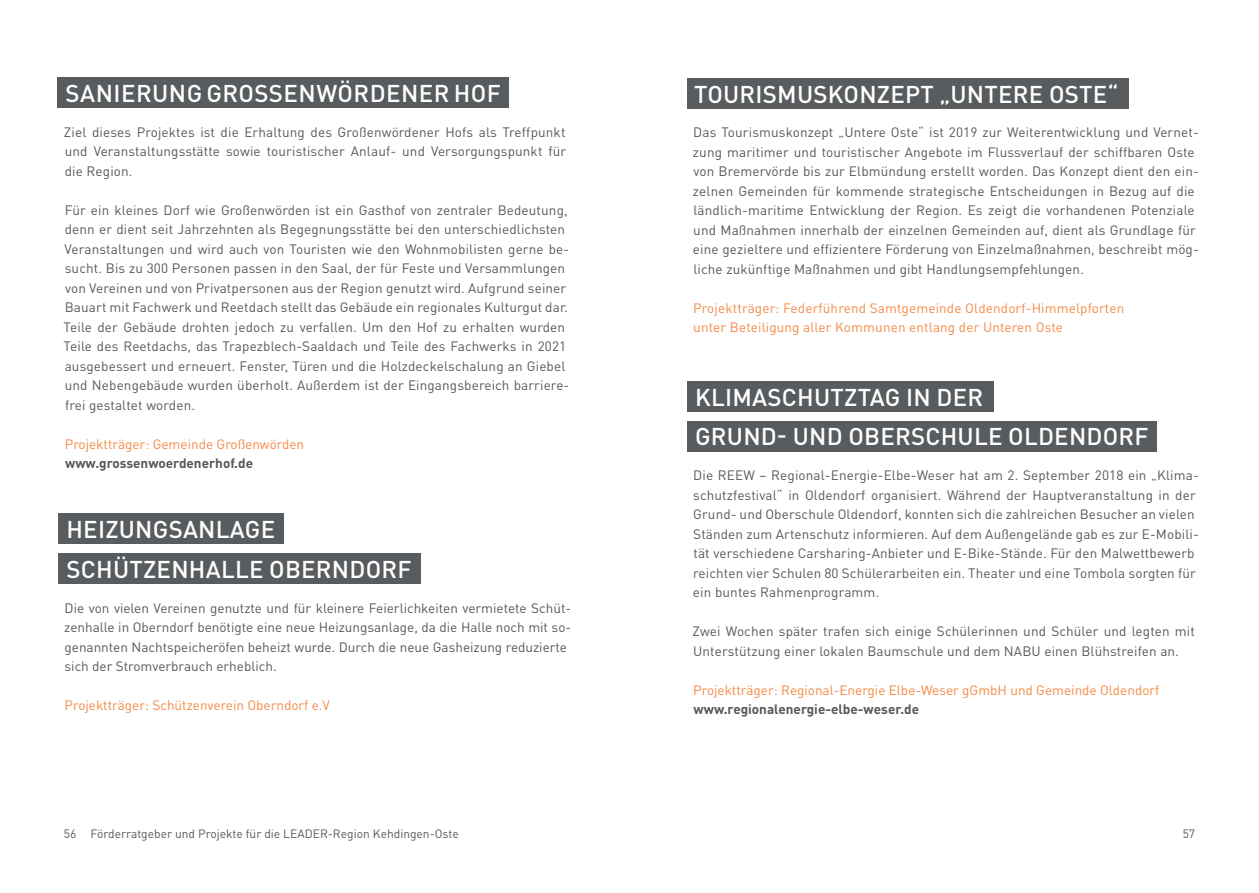
<style>
.page{position:relative;width:1259px;height:893px;background:#fff}
.page>*{position:absolute;margin:0;border:0;box-sizing:border-box;transform-origin:0 0}
.t1{font:500 24px "DIN Pro";letter-spacing:.01em;color:#fff}
.t2{font:13.5px/19.5px "DIN Pro";letter-spacing:.01em;color:#57585a}
.t3{font:13.5px/19.5px "DIN Pro";color:#f68945}
.t4{font:700 13.5px "DIN Pro";color:#57585a}
.t5{font:12px "DIN Pro";color:#57585a}
</style>
<div class="page">
<div style="left:57px;top:78px;width:452px;height:30px;background:#595c5e"></div>
<div style="left:687px;top:78px;width:441px;height:30px;background:#595c5e"></div>
<div style="left:687px;top:421px;width:470px;height:31px;background:#595c5e"></div>
<div style="left:687px;top:381px;width:306px;height:31px;background:#595c5e"></div>
<div style="left:58px;top:553px;width:362px;height:31px;background:#595c5e"></div>
<div style="left:58px;top:514px;width:226px;height:30px;background:#595c5e"></div>
<h1 class="t1" style="left:66px;top:74px;width:437px">SANIERUNG GROSSENWÖRDENER HOF</h1>
<p class="t2" style="left:64px;top:122px;width:504px;text-align:justify">Ziel dieses Projektes ist die Erhaltung des Großenwördener Hofs als Treffpunkt und Veranstaltungsstätte sowie touristischer Anlauf- und Versorgungspunkt für die Region.</p>
<p class="t2" style="left:64px;top:200px;width:507px">Für ein kleines Dorf wie Großenwörden ist ein Gasthof von zentraler Bedeutung, denn er dient seit Jahrzehnten als Begegnungsstätte bei den unterschiedlichsten Veranstaltungen und wird auch von Touristen wie den Wohnmobilisten gerne be&shy;sucht. Bis zu 300 Personen passen in den Saal, der für Feste und Versammlungen von Vereinen und von Privatpersonen aus der Region genutzt wird. Aufgrund seiner Bauart mit Fachwerk und Reetdach stellt das Gebäude ein regionales Kulturgut dar.<br>Teile der Gebäude drohten jedoch zu verfallen. Um den Hof zu erhalten wurden Teile des Reetdachs, das Trapezblech-Saaldach und Teile des Fachwerks in 2021 ausgebessert und erneuert. Fenster, Türen und die Holzdeckelschalung an Giebel und Nebengebäude wurden überholt. Außerdem ist der Eingangsbereich barriere&shy;frei gestaltet worden.</p>
<p class="t3" style="left:65px;top:434px;width:241px">Projektträger: Gemeinde Großenwörden</p>
<p class="t4" style="left:65px;top:452px;width:189px">www.grossenwoerdenerhof.de</p>
<h1 class="t1" style="left:66px;top:510px;width:210px">HEIZUNGSANLAGE</h1>
<h1 class="t1" style="left:66px;top:549px;width:346px">SCHÜTZENHALLE OBERNDORF</h1>
<p class="t2" style="left:64px;top:597px;width:508px">Die von vielen Vereinen genutzte und für kleinere Feierlichkeiten vermietete Schüt&shy;zenhalle in Oberndorf benötigte eine neue Heizungsanlage, da die Halle noch mit so&shy;genannten Nachtspeicheröfen beheizt wurde. Durch die neue Gasheizung reduzierte sich der Stromverbrauch erheblich.</p>
<p class="t3" style="left:65px;top:695px;width:267px">Projektträger: Schützenverein Oberndorf e.V</p>
<h1 class="t1" style="left:694px;top:75px;width:426px">TOURISMUSKONZEPT „UNTERE OSTE“</h1>
<p class="t2" style="left:693px;top:122px;width:507px">Das Tourismuskonzept „Untere Oste“ ist 2019 zur Weiterentwicklung und Vernet&shy;zung maritimer und touristischer Angebote im Flussverlauf der schiffbaren Oste von Bremervörde bis zur Elbmündung erstellt worden. Das Konzept dient den ein&shy;zelnen Gemeinden für kommende strategische Entscheidungen in Bezug auf die ländlich-maritime Entwicklung der Region. Es zeigt die vorhandenen Potenziale und Maßnahmen innerhalb der einzelnen Gemeinden auf, dient als Grundlage für eine gezieltere und effizientere Förderung von Einzelmaßnahmen, beschreibt mög&shy;liche zukünftige Maßnahmen und gibt Handlungsempfehlungen.</p>
<p class="t3" style="left:693px;top:297px;width:432px">Projektträger: Federführend Samtgemeinde Oldendorf-Himmelpforten unter Beteiligung aller Kommunen entlang der Unteren Oste</p>
<h1 class="t1" style="left:695px;top:377px;width:290px">KLIMASCHUTZTAG IN DER</h1>
<h1 class="t1" style="left:695px;top:417px;width:455px">GRUND- UND OBERSCHULE OLDENDORF</h1>
<p class="t2" style="left:693px;top:465px;width:507px">Die REEW – Regional-Energie-Elbe-Weser hat am 2. September 2018 ein „Klima&shy;schutzfestival“ in Oldendorf organisiert. Während der Hauptveranstaltung in der Grund- und Oberschule Oldendorf, konnten sich die zahlreichen Besucher an vielen Ständen zum Artenschutz informieren. Auf dem Außengelände gab es zur E-Mobili&shy;tät verschiedene Carsharing-Anbieter und E-Bike-Stände. Für den Malwettbewerb reichten vier Schulen 80 Schülerarbeiten ein. Theater und eine Tombola sorgten für ein buntes Rahmenprogramm.</p>
<p class="t2" style="left:692px;top:621px;width:504px">Zwei Wochen später trafen sich einige Schülerinnen und Schüler und legten mit<br>Unterstützung einer lokalen Baumschule und dem NABU einen Blühstreifen an.</p>
<p class="t3" style="left:693px;top:680px;width:468px">Projektträger: Regional-Energie Elbe-Weser gGmbH und Gemeinde Oldendorf</p>
<p class="t4" style="left:693px;top:698px;width:227px">www.regionalenergie-elbe-weser.de</p>
<p class="t5" style="left:64px;top:826px;width:396px">56 Förderratgeber und Projekte für die LEADER-Region Kehdingen-Oste</p>
<p class="t5" style="left:1182px;top:826px;width:14px">57</p>
</div>
